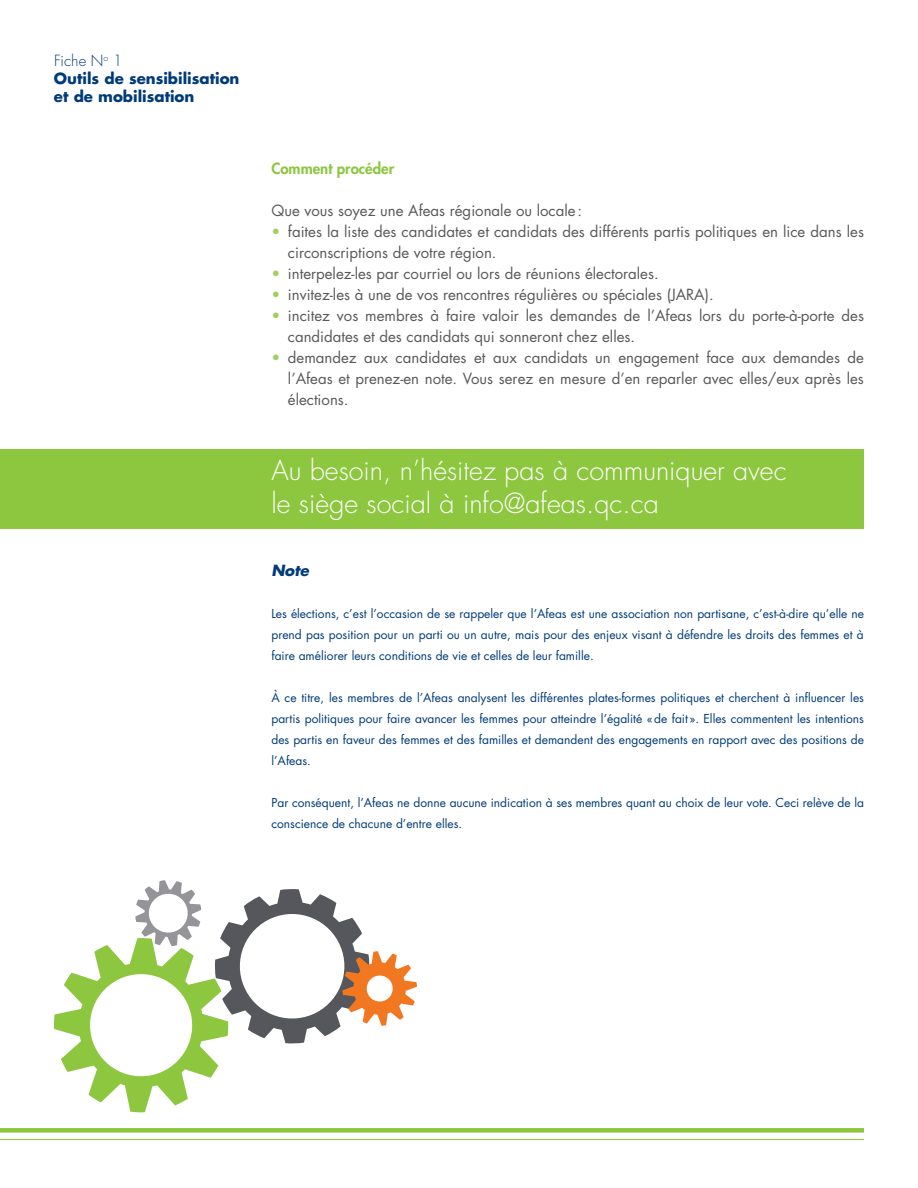
<style>
.page{position:relative;width:918px;height:1188px;background:#fff}
.page>*{position:absolute;margin:0;border:0;box-sizing:border-box;transform-origin:0 0}
.t1{font:300 27px/33px "Futura Std";color:#fff}
.t2{font:15px/21px "Futura";color:#58595b}
.t3{font:700 15px/18px "Futura Std";color:#003b78}
.t4{font:800 15px "Futura";color:#8dc63f}
.t5{font:italic 700 15px "Futura";color:#003b78}
.t6{font:12px/21px "Futura";color:#003b78;text-align:justify}
.s1{font-weight:300}
.s2{color:#a3cf62}
</style>
<div class="page">
<div style="left:0;top:449px;width:864px;height:80px;background:#8dc63f"></div>
<div style="left:0;top:1128px;width:864px;height:5px;background:#8dc63f"></div>
<hr style="left:0;top:1139px;width:864px;height:1px;background:#8dc63f">
<svg style="left:54px;top:880px;width:363px;height:232px"></svg>
<p class="t3" style="left:54px;top:52px;width:187px"><span class="s1">Fiche N</span><sup>o</sup> <span class="s1">1<br></span>Outils de sensibilisation et de mobilisation</p>
<p class="t4" style="left:271px;top:158px;width:124px">Comment procéder</p>
<p class="t2" style="left:271px;top:200px;width:312px">Que vous soyez une Afeas régionale ou locale:</p>
<p class="t2" style="left:288px;top:221px;width:578px;text-indent:-16px"><span class="s2">•</span> faites la liste des candidates et candidats des différents partis politiques en lice dans les circonscriptions de votre région.</p>
<p class="t2" style="left:271px;top:263px;width:389px"><span class="s2">•</span> interpelez-les par courriel ou lors de réunions électorales.</p>
<p class="t2" style="left:271px;top:284px;width:444px"><span class="s2">•</span> invitez-les à une de vos rencontres régulières ou spéciales (JARA).</p>
<p class="t2" style="left:288px;top:305px;width:578px;text-indent:-16px"><span class="s2">•</span> incitez vos membres à faire valoir les demandes de l’Afeas lors du porte-à-porte des candidates et des candidats qui sonneront chez elles.</p>
<p class="t2" style="left:288px;top:347px;width:578px;text-align:justify;text-indent:-16px"><span class="s2">•</span> demandez aux candidates et aux candidats un engagement face aux demandes de l’Afeas et prenez-en note. Vous serez en mesure d’en reparler avec elles/eux après les élections.</p>
<h1 class="t1" style="left:271px;top:454px;width:517px">Au besoin, n’hésitez pas à communiquer avec le siège social à info@afeas.qc.ca</h1>
<p class="t5" style="left:271px;top:560px;width:39px">Note</p>
<p class="t6" style="left:271px;top:603px;width:594px">Les élections, c’est l’occasion de se rappeler que l’Afeas est une association non partisane, c’est-à-dire qu’elle ne prend pas position pour un parti ou un autre, mais pour des enjeux visant à défendre les droits des femmes et à faire améliorer leurs conditions de vie et celles de leur famille.</p>
<p class="t6" style="left:271px;top:687px;width:594px">À ce titre, les membres de l’Afeas analysent les différentes plates-formes politiques et cherchent à influencer les partis politiques pour faire avancer les femmes pour atteindre l’égalité «de fait ». Elles commentent les intentions des partis en faveur des femmes et des familles et demandent des engagements en rapport avec des positions de l’Afeas.</p>
<p class="t6" style="left:271px;top:792px;width:594px">Par conséquent, l’Afeas ne donne aucune indication à ses membres quant au choix de leur vote. Ceci relève de la conscience de chacune d’entre elles.</p>
</div>
